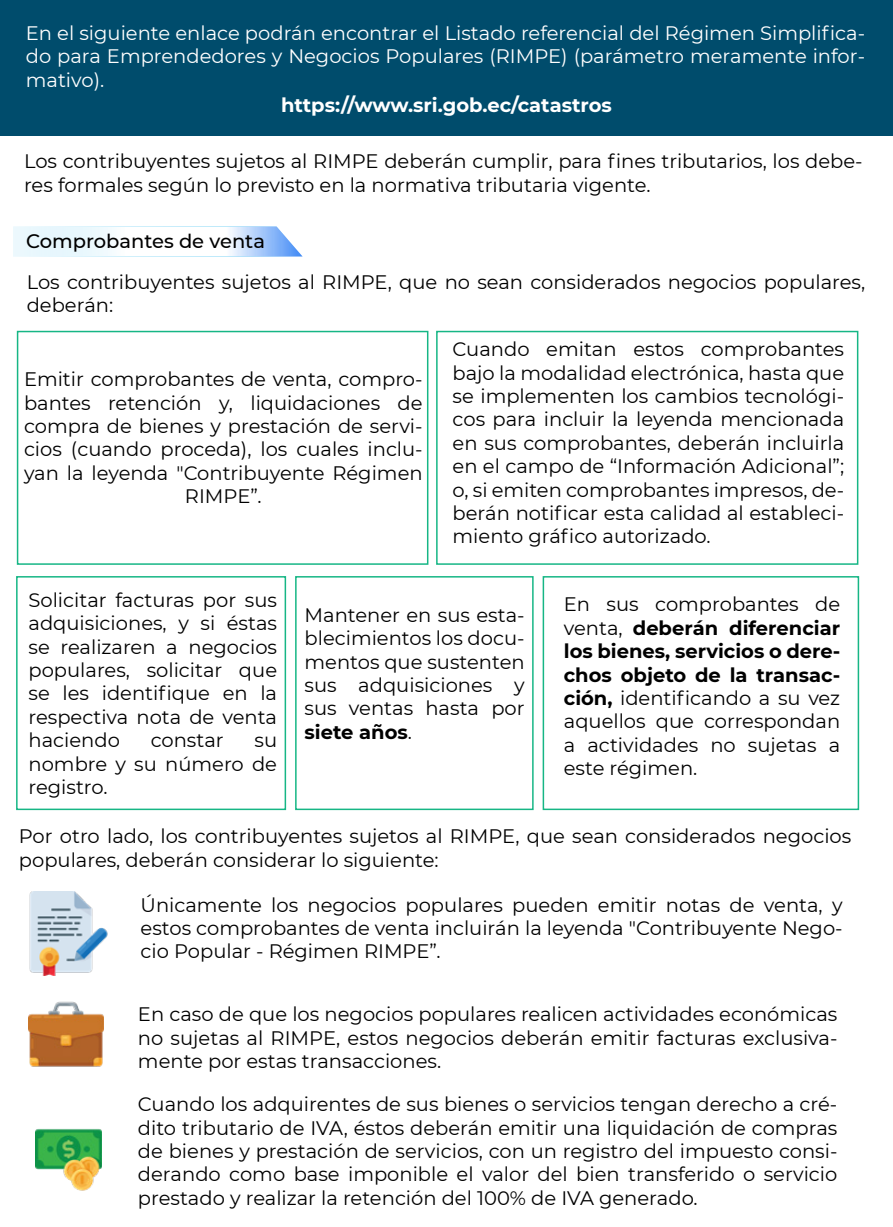
<style>
.page{position:relative;width:893px;height:1227px;background:#fff}
.page>*{position:absolute;margin:0;border:0;box-sizing:border-box;transform-origin:0 0}
.t1{font:19.5px/23.4px "Montserrat";color:#000;text-align:justify}
.t2{font:19.5px/23.4px "Montserrat";color:#fff;text-align:justify}
.t3{font:700 19.5px "Montserrat";color:#fff}
.t4{font:500 19.5px "Montserrat";color:#000}
.s1{font-weight:700}
</style>
<div class="page">
<svg style="left:13px;top:226px;width:289px;height:30px"></svg>
<div style="left:0;top:0;width:893px;height:135px;background:#004c6c"></div>
<div style="left:17px;top:331px;width:411px;height:234px;border:2px solid #16b685"></div>
<div style="left:436px;top:331px;width:422px;height:234px;border:2px solid #16b685"></div>
<div style="left:16px;top:576px;width:270px;height:234px;border:2px solid #16b685"></div>
<div style="left:295px;top:576px;width:239px;height:234px;border:2px solid #16b685"></div>
<div style="left:543px;top:576px;width:316px;height:234px;border:2px solid #16b685"></div>
<img style="left:29px;top:891px;width:79px;height:84px">
<img style="left:28px;top:1001px;width:75px;height:66px">
<img style="left:36px;top:1129px;width:65px;height:62px">
<p class="t2" style="left:26px;top:21px;width:841px">En el siguiente enlace podrán encontrar el Listado referencial del Régimen Simplifica&shy;do para Emprendedores y Negocios Populares (RIMPE) (parámetro meramente infor&shy;mativo).</p>
<p class="t3" style="left:281px;top:91px;width:332px">https://www.sri.gob.ec/catastros</p>
<p class="t1" style="left:24px;top:149px;width:840px">Los contribuyentes sujetos al RIMPE deberán cumplir, para fines tributarios, los debe&shy;res formales según lo previsto en la normativa tributaria vigente.</p>
<p class="t4" style="left:26px;top:227px;width:240px">Comprobantes de venta</p>
<p class="t1" style="left:27px;top:269px;width:840px">Los contribuyentes sujetos al RIMPE, que no sean considerados negocios populares, deberán:</p>
<p class="t1" style="left:24px;top:367px;width:400px;text-align:center">Emitir comprobantes de venta, compro&shy;bantes retención y, liquidaciones de compra de bienes y prestación de servi&shy;cios (cuando proceda), los cuales inclu&shy;yan la leyenda "Contribuyente Régimen RIMPE”.</p>
<p class="t1" style="left:453px;top:337px;width:393px">Cuando emitan estos comprobantes bajo la modalidad electrónica, hasta que se implementen los cambios tecnológi&shy;cos para incluir la leyenda mencionada en sus comprobantes, deberán incluirla en el campo de “Información Adicional”; o, si emiten comprobantes impresos, de&shy;berán notificar esta calidad al estableci&shy;miento gráfico autorizado.</p>
<p class="t1" style="left:29px;top:587px;width:250px">Solicitar facturas por sus adquisiciones, y si éstas se realizaren a negocios populares, solicitar que se les identifique en la respectiva nota de venta haciendo</p>
<p class="t1" style="left:151px;top:728px;width:75px">constar</p>
<p class="t1" style="left:29px;top:728px;width:250px;text-indent:226px">su nombre y su número de registro.</p>
<p class="t1" style="left:305px;top:602px;width:222px">Mantener en sus esta&shy;blecimientos los docu&shy;mentos que sustenten sus adquisiciones y sus ventas hasta por <span class="s1">siete años</span>.</p>
<p class="t1" style="left:564px;top:592px;width:278px">En sus comprobantes de venta, <span class="s1">deberán diferenciar los bienes, servicios o dere&shy;chos objeto de la transac&shy;ción,</span> identificando a su vez aquellos que correspondan a actividades no sujetas a este régimen.</p>
<p class="t1" style="left:19px;top:824px;width:834px">Por otro lado, los contribuyentes sujetos al RIMPE, que sean considerados negocios populares, deberán considerar lo siguiente:</p>
<p class="t1" style="left:141px;top:892px;width:704px">Únicamente los negocios populares pueden emitir notas de venta, y estos comprobantes de venta incluirán la leyenda "Contribuyente Nego&shy;cio Popular - Régimen RIMPE”.</p>
<p class="t1" style="left:138px;top:1002px;width:701px">En caso de que los negocios populares realicen actividades económicas no sujetas al RIMPE, estos negocios deberán emitir facturas exclusiva&shy;mente por estas transacciones.</p>
<p class="t1" style="left:138px;top:1092px;width:701px">Cuando los adquirentes de sus bienes o servicios tengan derecho a cré&shy;dito tributario de IVA, éstos deberán emitir una liquidación de compras de bienes y prestación de servicios, con un registro del impuesto consi&shy;derando como base imponible el valor del bien transferido o servicio prestado y realizar la retención del 100% de IVA generado.</p>
</div>
